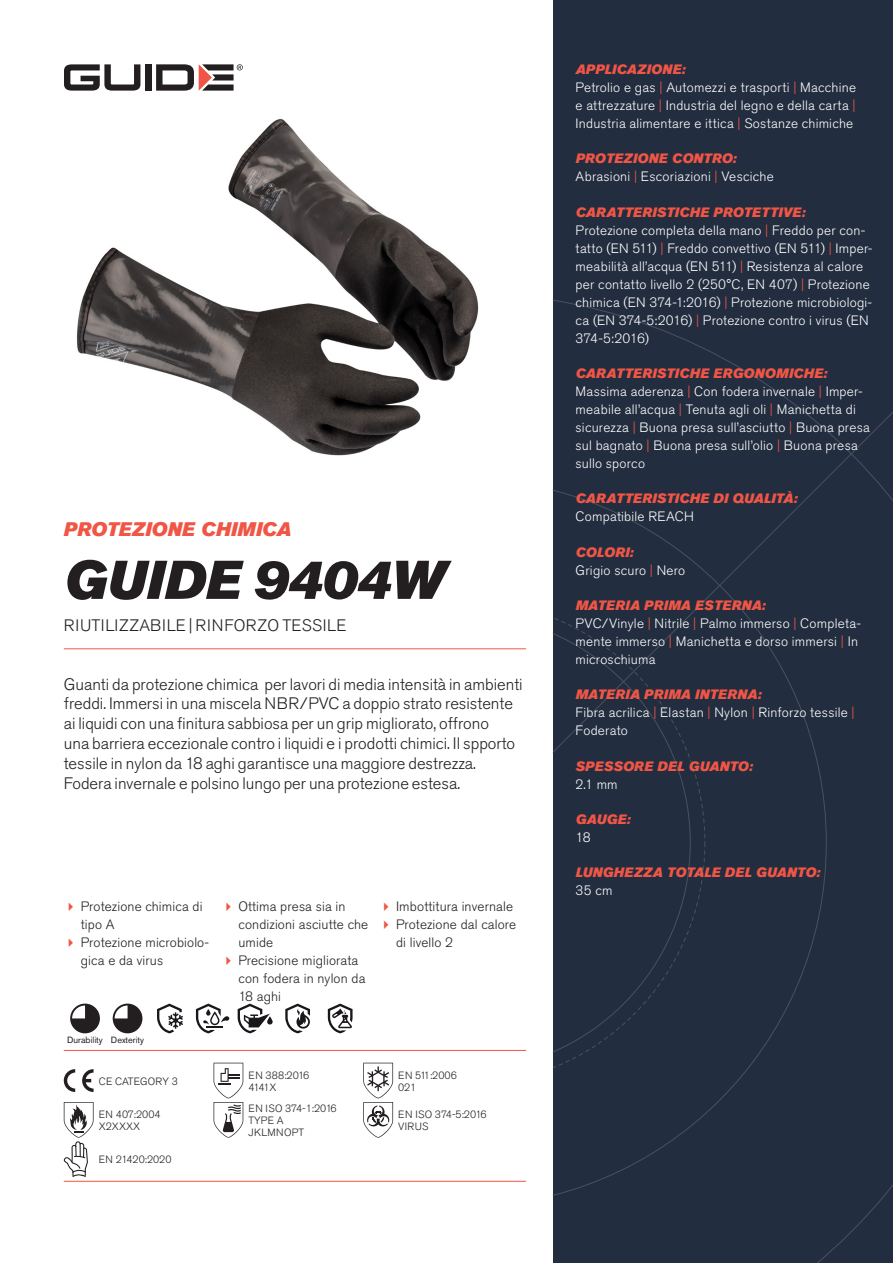
<style>
.page{position:relative;width:893px;height:1263px;background:#fff}
.page>*{position:absolute;margin:0;border:0;box-sizing:border-box;transform-origin:0 0}
.Rubrik{font:italic 54px "Akzidenz Grotesk Pro Super";letter-spacing:-.005em;color:#231f20}
.Överrubrik{font:italic 19.5px "Akzidenz Grotesk Pro Super";letter-spacing:.005em;color:#f05545}
.Ingress{font:300 16.5px/19.8px "Akzidenz Grotesk Pro";color:#231f20}
.Product_-_AltSegment{font:300 16.5px "Akzidenz Grotesk Pro";letter-spacing:.03em;color:#231f20}
.Produkt_-_Brödtext{font:300 13.5px/18px "Akzidenz Grotesk Pro";letter-spacing:.02em;color:#fff}
.Produkt_-_Namn{font:italic 13.5px "Akzidenz Grotesk Pro Super";letter-spacing:.015em;color:#f05545}
.t1{font:300 13.5px/18px "Akzidenz Grotesk Pro";letter-spacing:.01em;color:#231f20}
.t2{font:300 10.5px "Akzidenz Grotesk Pro";letter-spacing:.005em;color:#231f20}
.t3{font:300 10.5px "Akzidenz Grotesk Pro";letter-spacing:.03em;color:#231f20}
.Produkt_-_Egenskaper{font:9px "Akzidenz Grotesk Pro";color:#231f20}
.s1{color:#f05545}
</style>
<div class="page">
<div style="left:145px;top:64px;width:7px;height:27px;background:#231f20"></div>
<svg style="left:156px;top:64px;width:87px;height:27px"></svg>
<svg style="left:64px;top:64px;width:76px;height:27px"></svg>
<div style="left:553px;top:0;width:340px;height:1263px;background:#222d3f"></div>
<svg style="left:553px;top:300px;width:340px;height:963px"></svg>
<hr style="left:64px;top:1050px;width:462px;height:1px;background:#f05545">
<hr style="left:64px;top:1181px;width:462px;height:1px;background:#f05545">
<svg style="left:70px;top:1003px;width:30px;height:30px"></svg>
<svg style="left:113px;top:1003px;width:29px;height:30px"></svg>
<svg style="left:157px;top:1003px;width:26px;height:30px"></svg>
<svg style="left:196px;top:1003px;width:33px;height:30px"></svg>
<svg style="left:238px;top:1003px;width:35px;height:30px"></svg>
<svg style="left:285px;top:1003px;width:25px;height:30px"></svg>
<svg style="left:328px;top:1003px;width:25px;height:30px"></svg>
<svg style="left:64px;top:1069px;width:11px;height:23px"></svg>
<svg style="left:82px;top:1069px;width:12px;height:23px"></svg>
<svg style="left:214px;top:1063px;width:29px;height:75px"></svg>
<svg style="left:363px;top:1063px;width:30px;height:75px"></svg>
<svg style="left:64px;top:1102px;width:30px;height:75px"></svg>
<img style="left:77px;top:118px;width:402px;height:338px">
<hr style="left:64px;top:648px;width:462px;height:1px;background:#f05545">
<p class="Överrubrik" style="left:64px;top:517px;width:229px">PROTEZIONE CHIMICA</p>
<p class="Rubrik" style="left:64px;top:545px;width:383px">GUIDE 9404W</p>
<p class="Product_-_AltSegment" style="left:64px;top:615px;width:284px">RIUTILIZZABILE | RINFORZO TESSILE</p>
<p class="Ingress" style="left:64px;top:674px;width:460px">Guanti da protezione chimica per lavori di media intensità in ambienti freddi. Immersi in una miscela NBR/PVC a doppio strato resistente ai liquidi con una finitura sabbiosa per un grip migliorato, offrono<br>una barriera eccezionale contro i liquidi e i prodotti chimici. Il spporto tessile in nylon da 18 aghi garantisce una maggiore destrezza.<br>Fodera invernale e polsino lungo per una protezione estesa.</p>
<p class="t1" style="left:81px;top:897px;width:123px">Protezione chimica di tipo A</p>
<p class="t1" style="left:81px;top:933px;width:130px">Protezione microbiolo&shy;gica e da virus</p>
<p class="Produkt_-_Egenskaper" style="left:67px;top:1034px;width:37px">Durability</p>
<p class="Produkt_-_Egenskaper" style="left:111px;top:1034px;width:35px">Dexterity</p>
<p class="t2" style="left:99px;top:1074px;width:81px">CE CATEGORY 3</p>
<p class="t2" style="left:99px;top:1107px;width:63px">EN 407:2004</p>
<p class="t2" style="left:99px;top:1119px;width:43px">X2XXXX</p>
<p class="t2" style="left:99px;top:1152px;width:74px">EN 21420:2020</p>
<p class="t1" style="left:238px;top:897px;width:131px">Ottima presa sia in condizioni asciutte che umide</p>
<p class="t1" style="left:238px;top:951px;width:129px">Precisione migliorata con fodera in nylon da<br>18 aghi</p>
<p class="t2" style="left:248px;top:1068px;width:62px">EN 388:2016</p>
<p class="t2" style="left:248px;top:1080px;width:30px">4141X</p>
<p class="t2" style="left:248px;top:1101px;width:90px">EN ISO 374-1:2016</p>
<p class="t2" style="left:248px;top:1113px;width:37px">TYPE A</p>
<p class="t3" style="left:248px;top:1125px;width:57px">JKLMNOPT</p>
<p class="t1" style="left:396px;top:897px;width:119px">Imbottitura invernale</p>
<p class="t1" style="left:396px;top:915px;width:122px">Protezione dal calore di livello 2</p>
<p class="t2" style="left:398px;top:1068px;width:60px">EN 511:2006</p>
<p class="t2" style="left:398px;top:1080px;width:19px">021</p>
<p class="t2" style="left:398px;top:1107px;width:90px">EN ISO 374-5:2016</p>
<p class="t2" style="left:398px;top:1119px;width:32px">VIRUS</p>
<p class="Produkt_-_Namn" style="left:576px;top:60px;width:111px">APPLICAZIONE:</p>
<p class="Produkt_-_Brödtext" style="left:576px;top:78px;width:282px;text-align:justify">Petrolio e gas <span class="s1">|</span> Automezzi e trasporti <span class="s1">|</span> Macchine e attrezzature <span class="s1">|</span> Industria del legno e della carta <span class="s1">| </span>Industria alimentare e ittica <span class="s1">|</span> Sostanze chimiche</p>
<p class="Produkt_-_Namn" style="left:576px;top:150px;width:163px">PROTEZIONE CONTRO:</p>
<p class="Produkt_-_Brödtext" style="left:576px;top:168px;width:200px">Abrasioni <span class="s1">|</span> Escoriazioni <span class="s1">|</span> Vesciche</p>
<p class="Produkt_-_Namn" style="left:576px;top:203px;width:231px">CARATTERISTICHE PROTETTIVE:</p>
<p class="Produkt_-_Brödtext" style="left:576px;top:221px;width:298px">Protezione completa della mano <span class="s1">|</span> Freddo per con&shy;tatto (EN 511) <span class="s1">|</span> Freddo convettivo (EN 511) <span class="s1">|</span> Imper&shy;meabilità all’acqua (EN 511) <span class="s1">|</span> Resistenza al calore per contatto livello 2 (250°C, EN 407) <span class="s1">|</span> Protezione chimica (EN 374-1:2016) <span class="s1">|</span> Protezione microbiologi&shy;ca (EN 374-5:2016) <span class="s1">|</span> Protezione contro i virus (EN 374-5:2016)</p>
<p class="Produkt_-_Namn" style="left:576px;top:364px;width:253px">CARATTERISTICHE ERGONOMICHE:</p>
<p class="Produkt_-_Brödtext" style="left:576px;top:382px;width:296px">Massima aderenza <span class="s1">|</span> Con fodera invernale <span class="s1">|</span> Imper&shy;meabile all’acqua <span class="s1">|</span> Tenuta agli oli <span class="s1">|</span> Manichetta di sicurezza <span class="s1">|</span> Buona presa sull’asciutto <span class="s1">|</span> Buona presa sul bagnato <span class="s1">|</span> Buona presa sull’olio <span class="s1">|</span> Buona presa sullo sporco</p>
<p class="Produkt_-_Namn" style="left:576px;top:490px;width:223px">CARATTERISTICHE DI QUALITÀ:</p>
<p class="Produkt_-_Brödtext" style="left:576px;top:508px;width:120px">Compatibile REACH</p>
<p class="Produkt_-_Namn" style="left:576px;top:543px;width:59px">COLORI:</p>
<p class="Produkt_-_Brödtext" style="left:576px;top:561px;width:111px">Grigio scuro <span class="s1">|</span> Nero</p>
<p class="Produkt_-_Namn" style="left:576px;top:596px;width:191px">MATERIA PRIMA ESTERNA:</p>
<p class="Produkt_-_Brödtext" style="left:576px;top:614px;width:287px">PVC/Vinyle <span class="s1">|</span> Nitrile <span class="s1">|</span> Palmo immerso <span class="s1">|</span> Completa&shy;mente immerso <span class="s1">|</span> Manichetta e dorso immersi <span class="s1">|</span> In microschiuma</p>
<p class="Produkt_-_Namn" style="left:576px;top:686px;width:187px">MATERIA PRIMA INTERNA:</p>
<p class="Produkt_-_Brödtext" style="left:576px;top:704px;width:281px">Fibra acrilica <span class="s1">|</span> Elastan <span class="s1">|</span> Nylon <span class="s1">|</span> Rinforzo tessile <span class="s1">|<br></span>Foderato</p>
<p class="Produkt_-_Namn" style="left:576px;top:757px;width:179px">SPESSORE DEL GUANTO:</p>
<p class="Produkt_-_Brödtext" style="left:576px;top:775px;width:44px">2.1 mm</p>
<p class="Produkt_-_Namn" style="left:576px;top:810px;width:56px">GAUGE:</p>
<p class="Produkt_-_Brödtext" style="left:576px;top:828px;width:17px">18</p>
<p class="Produkt_-_Namn" style="left:576px;top:864px;width:246px">LUNGHEZZA TOTALE DEL GUANTO:</p>
<p class="Produkt_-_Brödtext" style="left:576px;top:882px;width:38px">35 cm</p>
</div>
